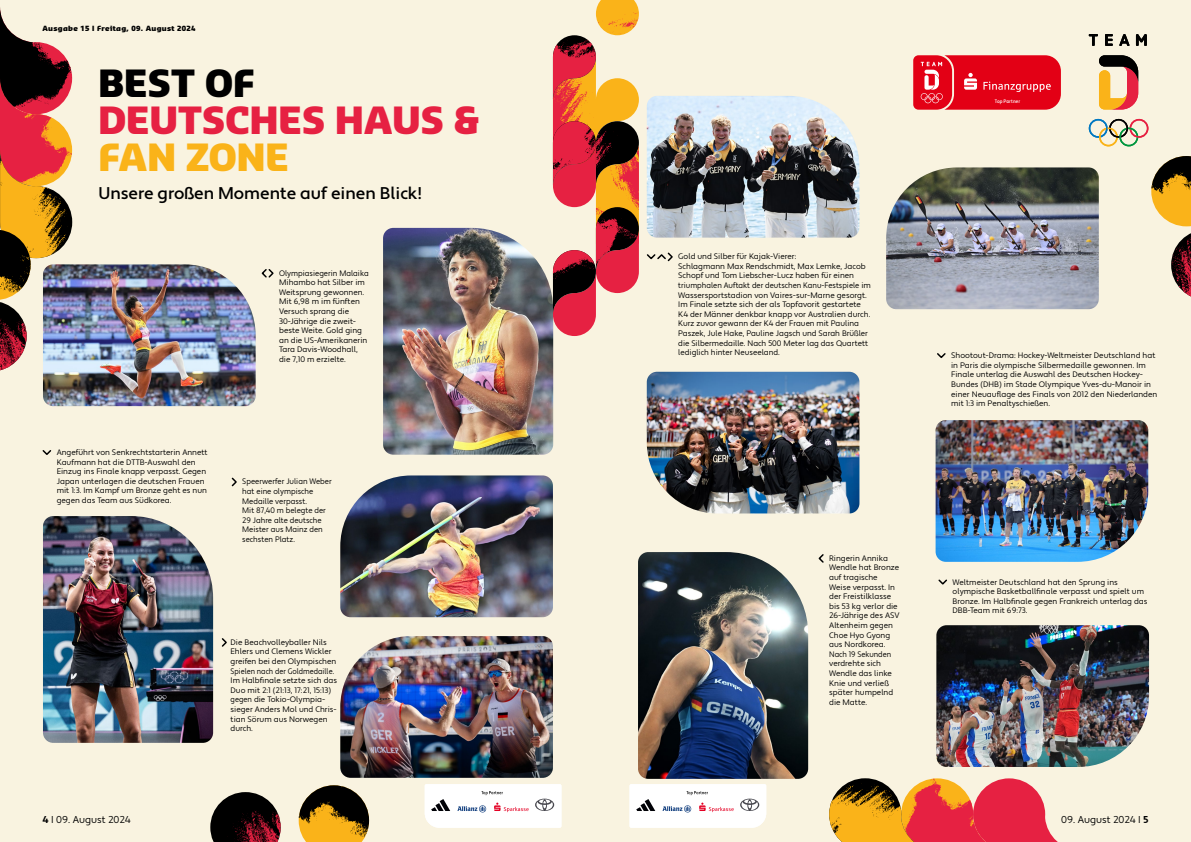
<style>
.page{position:relative;width:1191px;height:842px;background:#f9f3e0}
.page>*{position:absolute;margin:0;border:0;box-sizing:border-box;transform-origin:0 0}
.t1{font:900 36.6px "Sansa";color:#e62142}
.t2{font:900 36.6px "Sansa";color:#fab319}
.t3{font:900 36.6px "Sansa";letter-spacing:-.01em;color:#000}
.t4{font:500 17px "Apertura";color:#000}
.t5{font:10px "Apertura";color:#000}
.t6{font:8px/9.6px "Apertura";color:#000}
.t7{font:8px/9.6px "Apertura";color:#000;scale:.95 1}
.t8{font:900 7px "Sansa";letter-spacing:.05em;color:#000}
.t9{font:500 condensed 5.1px "Apertura";letter-spacing:.015em;color:#fff}
.s1{font-weight:700}
</style>
<div class="page">
<svg style="left:913px;top:55px;width:148px;height:55px;background:#e51b2d"></svg>
<svg style="left:1151px;top:156px;width:40px;height:141px"></svg>
<img style="left:1171px;top:233px;width:20px;height:63px">
<img style="left:299px;top:785px;width:70px;height:57px">
<img style="left:43px;top:516px;width:170px;height:227px">
<img style="left:647px;top:96px;width:212px;height:142px">
<img style="left:935px;top:420px;width:213px;height:142px">
<svg style="left:221px;top:638px;width:6px;height:9px"></svg>
<img style="left:383px;top:228px;width:170px;height:227px">
<img style="left:647px;top:372px;width:212px;height:141px">
<img style="left:886px;top:167px;width:212px;height:142px">
<img style="left:340px;top:475px;width:213px;height:142px">
<svg style="left:938px;top:579px;width:9px;height:6px"></svg>
<img style="left:43px;top:264px;width:213px;height:142px">
<svg style="left:261px;top:269px;width:13px;height:9px"></svg>
<img style="left:340px;top:636px;width:213px;height:142px">
<svg style="left:231px;top:477px;width:6px;height:10px"></svg>
<svg style="left:937px;top:353px;width:9px;height:5px"></svg>
<img style="left:936px;top:625px;width:213px;height:142px">
<img style="left:638px;top:552px;width:170px;height:227px">
<svg style="left:818px;top:554px;width:6px;height:9px"></svg>
<svg style="left:646px;top:252px;width:27px;height:10px"></svg>
<svg style="left:42px;top:450px;width:10px;height:5px"></svg>
<svg style="left:1088px;top:119px;width:60px;height:27px"></svg>
<svg style="left:1099px;top:55px;width:39px;height:54px"></svg>
<svg style="left:1088px;top:34px;width:10px;height:12px"></svg>
<svg style="left:1105px;top:34px;width:7px;height:12px"></svg>
<svg style="left:1119px;top:34px;width:10px;height:12px"></svg>
<svg style="left:1136px;top:34px;width:10px;height:12px"></svg>
<svg style="left:629px;top:784px;width:137px;height:44px;background:#f3f1f2"></svg>
<svg style="left:425px;top:784px;width:136px;height:44px;background:#f3f1f2"></svg>
<svg style="left:553px;top:0;width:86px;height:336px"></svg>
<img style="left:553px;top:35px;width:86px;height:280px">
<svg style="left:914px;top:778px;width:144px;height:64px"></svg>
<img style="left:829px;top:778px;width:85px;height:64px">
<img style="left:210px;top:792px;width:71px;height:50px">
<img style="left:0;top:7px;width:72px;height:364px">
<img style="left:0;top:230px;width:31px;height:70px">
<p class="t8" style="left:42px;top:23px;width:155px">Ausgabe 15 I Freitag, 09. August 2024</p>
<h1 class="t3" style="left:98px;top:59px;width:158px">BEST OF</h1>
<h1 class="t1" style="left:98px;top:95px;width:383px">DEUTSCHES HAUS &amp;</h1>
<h1 class="t2" style="left:98px;top:132px;width:192px">FAN ZONE</h1>
<h2 class="t4" style="left:98px;top:183px;width:325px">Unsere großen Momente auf einen Blick!</h2>
<p class="t6" style="left:57px;top:448px;width:152px">Angeführt von Senkrechtstarterin Annett Kaufmann hat die DTTB-Auswahl den Einzug ins Finale knapp verpasst. Gegen Japan unterlagen die deutschen Frauen mit 1:3. Im Kampf um Bronze geht es nun gegen das Team aus Südkorea.</p>
<p class="t7" style="left:279px;top:268px;width:96px">Olympiasiegerin Malaika<br>Mihambo hat Silber im<br>Weitsprung gewonnen.<br>Mit 6,98 m im fünften<br>Versuch sprang die<br>30-Jährige die zweit&shy;beste Weite. Gold ging an die US-Amerikanerin<br>Tara Davis-Woodhall, die 7,10 m erzielte.</p>
<p class="t7" style="left:242px;top:477px;width:96px">Speerwerfer Julian Weber hat eine olympische<br>Medaille verpasst.<br>Mit 87,40 m belegte der<br>29 Jahre alte deutsche<br>Meister aus Mainz den sechsten Platz.</p>
<p class="t5" style="left:43px;top:813px;width:90px"><span class="s1">4</span> I 09. August 2024</p>
<p class="t6" style="left:231px;top:637px;width:108px">Die Beachvolleyballer Nils<br>Ehlers und Clemens Wickler greifen bei den Olympischen<br>Spielen nach der Goldmedaille.<br>Im Halbfinale setzte sich das<br>Duo mit 2:1 (21:13, 17:21, 15:13) gegen die Tokio-Olympia&shy;sieger Anders Mol und Chris&shy;tian Sörum aus Norwegen durch.</p>
<p class="t9" style="left:994px;top:98px;width:27px">Top Partner</p>
<p class="t6" style="left:678px;top:252px;width:194px">Gold und Silber für Kajak-Vierer:<br>Schlagmann Max Rendschmidt, Max Lemke, Jacob Schopf und Tom Liebscher-Lucz haben für einen triumphalen Auftakt der deutschen Kanu-Festspiele im Wassersportstadion von Vaires-sur-Marne gesorgt.<br>Im Finale setzte sich der als Topfavorit gestartete K4 der Männer denkbar knapp vor Australien durch.<br>Kurz zuvor gewann der K4 der Frauen mit Paulina Paszek, Jule Hake, Pauline Jagsch und Sarah Brüßler die Silbermedaille. Nach 500 Meter lag das Quartett lediglich hinter Neuseeland.</p>
<p class="t6" style="left:951px;top:351px;width:208px">Shootout-Drama: Hockey-Weltmeister Deutschland hat in Paris die olympische Silbermedaille gewonnen. Im Finale unterlag die Auswahl des Deutschen Hockey-Bundes (DHB) im Stade Olympique Yves-du-Manoir in einer Neuauflage des Finals von 2012 den Niederlanden mit 1:3 im Penaltyschießen.</p>
<p class="t6" style="left:829px;top:553px;width:72px">Ringerin Annika<br>Wendle hat Bronze auf tragische<br>Weise verpasst. In der Freistilklasse bis 53 kg verlor die<br>26-Jährige des ASV<br>Altenheim gegen<br>Choe Hyo Gyong aus Nordkorea.<br>Nach 19 Sekunden verdrehte sich<br>Wendle das linke<br>Knie und verließ später humpelnd die Matte.</p>
<p class="t6" style="left:952px;top:577px;width:196px">Weltmeister Deutschland hat den Sprung ins olympische Basketballfinale verpasst und spielt um Bronze. Im Halbfinale gegen Frankreich unterlag das DBB-Team mit 69:73.</p>
<p class="t5" style="left:1061px;top:813px;width:89px">09. August 2024 I <span class="s1">5</span></p>
</div>
